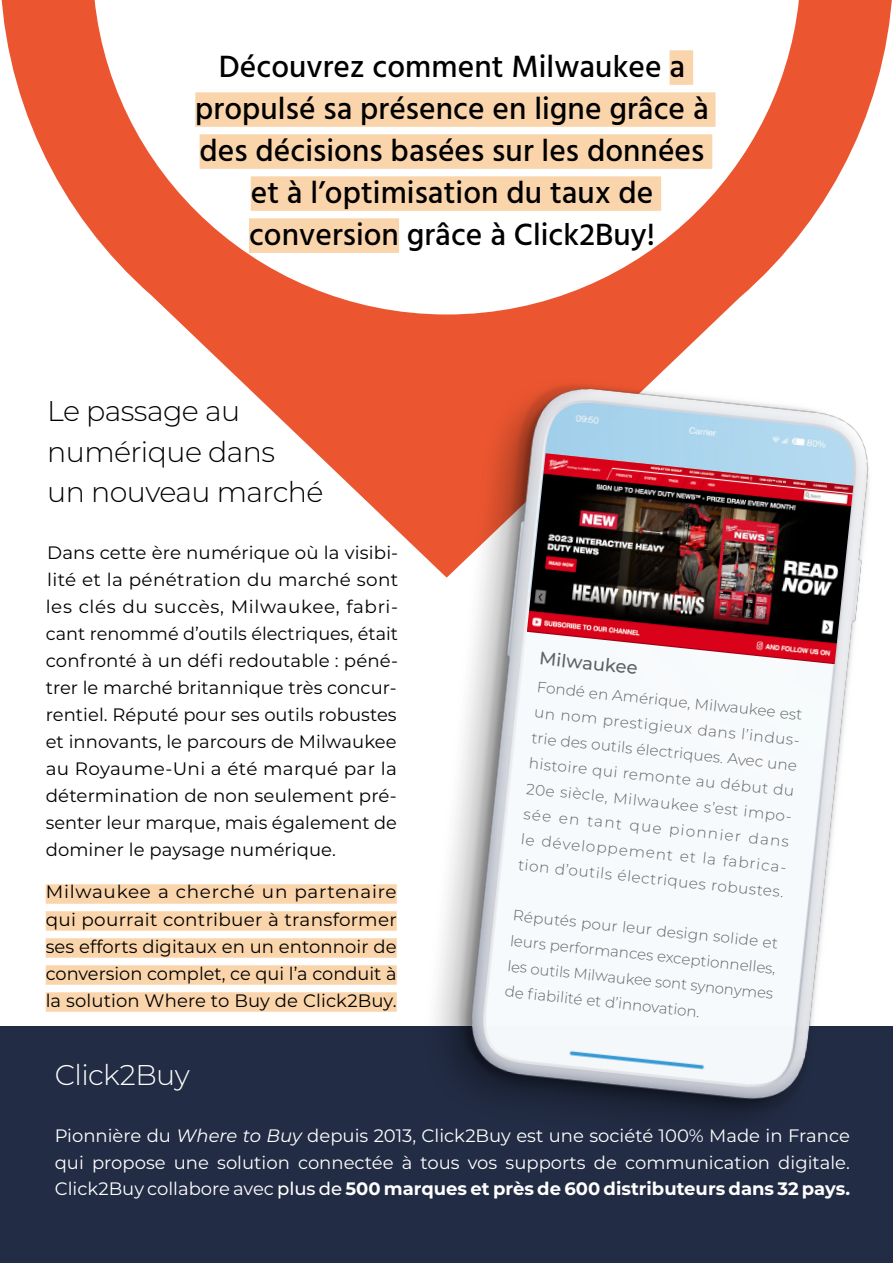
<style>
.page{position:relative;width:893px;height:1263px;background:#fff}
.page>*{position:absolute;margin:0;border:0;box-sizing:border-box;transform-origin:0 0}
.t1{font:500 31.5px/42px "Hind";color:#000;text-align:center}
.t2{font:300 28.5px/40.5px "Montserrat";letter-spacing:-.02em;color:#000}
.t3{font:300 28.5px "Montserrat";letter-spacing:-.02em;color:#fff}
.t4{font:18px/27px "Montserrat";color:#000;text-align:justify}
.t5{font:18px/26.2px "Montserrat";color:#fff;text-align:justify}
.t6{font:500 18px "Montserrat";color:#616264}
.t7{font:300 15px/25.5px "Montserrat";color:#616264;text-align:justify}
.s1{font-style:italic}
.s2{font-weight:500}
.s3{font-weight:700}
</style>
<div class="page">
<svg style="left:1px;top:0;width:891px;height:543px"></svg>
<div style="left:0;top:1026px;width:893px;height:237px;background:#222c44"></div>
<img style="left:410px;top:365px;width:478px;height:750px">
<div style="left:46px;top:884px;width:351px;height:20px;background:#fad5ab"></div>
<div style="left:46px;top:911px;width:351px;height:20px;background:#fad5ab"></div>
<div style="left:46px;top:938px;width:351px;height:20px;background:#fad5ab"></div>
<div style="left:46px;top:965px;width:351px;height:20px;background:#fad5ab"></div>
<div style="left:46px;top:992px;width:351px;height:20px;background:#fad5ab"></div>
<div style="left:669px;top:50px;width:24px;height:35px;background:#fad5ab"></div>
<div style="left:195px;top:92px;width:520px;height:35px;background:#fad5ab"></div>
<div style="left:200px;top:134px;width:512px;height:35px;background:#fad5ab"></div>
<div style="left:251px;top:176px;width:410px;height:35px;background:#fad5ab"></div>
<div style="left:249px;top:218px;width:150px;height:35px;background:#fad5ab"></div>
<img style="left:527px;top:453px;width:326px;height:211px">
<h1 class="t1" style="left:195px;top:47px;width:515px">Découvrez comment Milwaukee a propulsé sa présence en ligne grâce à des décisions basées sur les données et à l’optimisation du taux de conversion grâce à Click2Buy!</h1>
<h2 class="t2" style="left:47px;top:390px;width:278px">Le passage au numérique dans<br>un nouveau marché</h2>
<p class="t4" style="left:46px;top:539px;width:354px">Dans cette ère numérique où la visibi&shy;lité et la pénétration du marché sont les clés du succès, Milwaukee, fabri&shy;cant renommé d’outils électriques, était confronté à un défi redoutable : péné&shy;trer le marché britannique très concur&shy;rentiel. Réputé pour ses outils robustes et innovants, le parcours de Milwaukee au Royaume-Uni a été marqué par la détermination de non seulement pré&shy;senter leur marque, mais également de dominer le paysage numérique.</p>
<p class="t4" style="left:46px;top:878px;width:353px">Milwaukee a cherché un partenaire qui pourrait contribuer à transformer ses efforts digitaux en un entonnoir de conversion complet, ce qui l’a conduit à la solution Where to Buy de Click2Buy.</p>
<p class="t6" style="left:541px;top:645px;width:100px;rotate:6deg">Milwaukee</p>
<p class="t7" style="left:538px;top:674px;width:268px;rotate:6deg">Fondé en Amérique, Milwaukee est un nom prestigieux dans l’indus&shy;trie des outils électriques. Avec une histoire qui remonte au début du 20e siècle, Milwaukee s’est impo&shy;sée en tant que pionnier dans le développement et la fabrica&shy;tion d’outils électriques robustes.</p>
<p class="t7" style="left:514px;top:902px;width:268px;rotate:6deg">Réputés pour leur design solide et leurs performances exceptionnelles, les outils Milwaukee sont synonymes de fi abilité et d’innovation.</p>
<h2 class="t3" style="left:55px;top:1056px;width:137px">Click2Buy</h2>
<p class="t5" style="left:55px;top:1122px;width:797px">Pionnière du <span class="s1">Where to Buy</span> depuis 2013, Click2Buy est une société 100% Made in France qui propose une solution connectée à tous vos supports de communication digitale.<br>Click2Buy collabore avec <span class="s2">plus de</span> <span class="s3">500 marques et près de 600 distributeurs dans 32 pays.</span></p>
</div>
